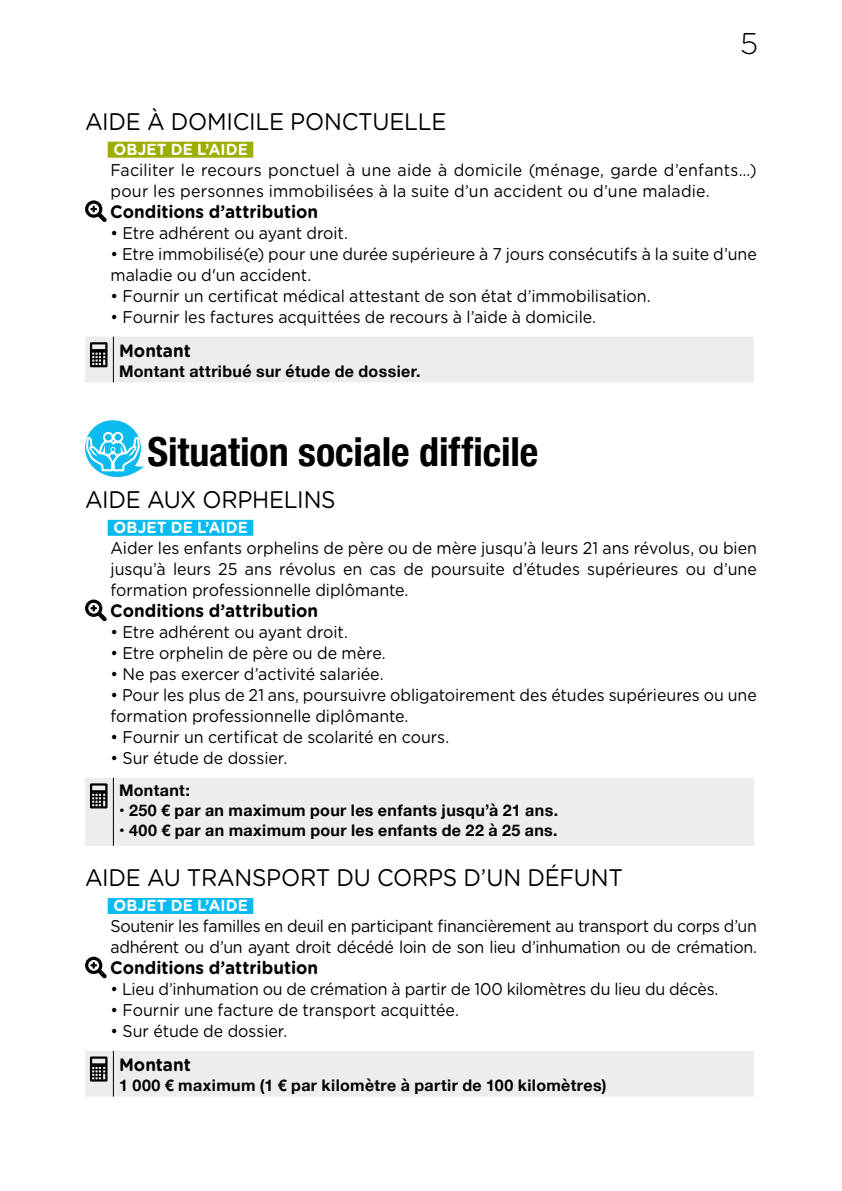
<style>
.page{position:relative;width:842px;height:1191px;background:#fff}
.page>*{position:absolute;margin:0;border:0;box-sizing:border-box;transform-origin:0 0}
.t1{font:700 condensed 40px "Helvetica Neue";letter-spacing:-.005em;color:#000}
.t2{font:300 30px "Gotham Rounded";color:#000}
.t3{font:24px "Gotham Rounded";letter-spacing:-.01em;color:#000;scale:.94 1}
.t4{font:700 18px "Gotham Rounded";color:#000;scale:.95 1}
.t5{font:17px/21px "Gotham Rounded";letter-spacing:-.005em;color:#000;scale:.94 1}
.t6{font:17px/21px "Gotham Rounded";letter-spacing:.015em;color:#000;scale:.94 1}
.t7{font:700 16px "Helvetica Neue";letter-spacing:.025em;color:#000}
.t8{font:700 16px "Gotham Rounded";letter-spacing:.01em;color:#fff;scale:.95 1}
</style>
<div class="page">
<div style="left:108px;top:142px;width:145px;height:16px;background:#9dae01"></div>
<div style="left:108px;top:520px;width:145px;height:16px;background:#0bbbef"></div>
<div style="left:108px;top:898px;width:145px;height:16px;background:#0bbbef"></div>
<svg style="left:85px;top:200px;width:22px;height:22px"></svg>
<div style="left:85px;top:336px;width:669px;height:46px;background:#ebeeec"></div>
<svg style="left:85px;top:599px;width:22px;height:22px"></svg>
<div style="left:85px;top:777px;width:669px;height:68px;background:#ebeeec"></div>
<hr style="left:113px;top:777px;width:1px;height:68px;background:#000">
<svg style="left:90px;top:783px;width:18px;height:25px"></svg>
<svg style="left:85px;top:956px;width:22px;height:22px"></svg>
<div style="left:85px;top:1050px;width:669px;height:46px;background:#ebeeec"></div>
<svg style="left:85px;top:420px;width:59px;height:57px"></svg>
<h2 class="t2" style="left:740px;top:23px;width:20px">5</h2>
<h3 class="t3" style="left:85px;top:105px;width:386px">AIDE À DOMICILE PONCTUELLE</h3>
<p class="t8" style="left:113px;top:137px;width:143px">OBJET DE L’AIDE</p>
<p class="t6" style="left:111px;top:159px;width:689px">Faciliter le recours ponctuel à une aide à domicile (ménage, garde d’enfants…) pour les personnes immobilisées à la suite d’un accident ou d’une maladie.</p>
<p class="t4" style="left:110px;top:198px;width:220px">Conditions d’attribution</p>
<p class="t5" style="left:111px;top:222px;width:254px">• Etre adhérent ou ayant droit.</p>
<p class="t5" style="left:111px;top:243px;width:689px">• Etre immobilisé(e) pour une durée supérieure à 7 jours consécutifs à la suite d’une maladie ou d'un accident.</p>
<p class="t5" style="left:111px;top:285px;width:576px">• Fournir un certificat médical attestant de son état d’immobilisation.</p>
<p class="t5" style="left:111px;top:306px;width:518px">• Fournir les factures acquittées de recours à l’aide à domicile.</p>
<p class="t4" style="left:119px;top:337px;width:77px">Montant</p>
<p class="t7" style="left:119px;top:358px;width:303px">Montant attribué sur étude de dossier.</p>
<h1 class="t1" style="left:147px;top:418px;width:392px">Situation sociale difficile</h1>
<h3 class="t3" style="left:85px;top:483px;width:268px">AIDE AUX ORPHELINS</h3>
<p class="t8" style="left:113px;top:515px;width:143px">OBJET DE L’AIDE</p>
<p class="t5" style="left:111px;top:537px;width:689px;text-align:justify">Aider les enfants orphelins de père ou de mère jusqu’à leurs 21 ans révolus, ou bien jusqu’à leurs 25 ans révolus en cas de poursuite d’études supérieures ou d’une formation professionnelle diplômante.</p>
<p class="t4" style="left:110px;top:597px;width:220px">Conditions d’attribution</p>
<p class="t5" style="left:111px;top:621px;width:254px">• Etre adhérent ou ayant droit.</p>
<p class="t5" style="left:111px;top:642px;width:294px">• Etre orphelin de père ou de mère.</p>
<p class="t5" style="left:111px;top:663px;width:292px">• Ne pas exercer d’activité salariée.</p>
<p class="t5" style="left:111px;top:684px;width:689px">• Pour les plus de 21 ans, poursuivre obligatoirement des études supérieures ou une formation professionnelle diplômante.</p>
<p class="t5" style="left:111px;top:725px;width:362px">• Fournir un certificat de scolarité en cours.</p>
<p class="t5" style="left:111px;top:746px;width:189px">• Sur étude de dossier.</p>
<p class="t7" style="left:119px;top:778px;width:72px">Montant :</p>
<p class="t7" style="left:119px;top:798px;width:441px">• 250 € par an maximum pour les enfants jusqu’à 21 ans.</p>
<p class="t7" style="left:119px;top:818px;width:440px">• 400 € par an maximum pour les enfants de 22 à 25 ans.</p>
<h3 class="t3" style="left:85px;top:861px;width:574px">AIDE AU TRANSPORT DU CORPS D’UN DÉFUNT</h3>
<p class="t8" style="left:113px;top:893px;width:143px">OBJET DE L’AIDE</p>
<p class="t5" style="left:111px;top:915px;width:689px">Soutenir les familles en deuil en participant financièrement au transport du corps d’un adhérent ou d’un ayant droit décédé loin de son lieu d’inhumation ou de crémation.</p>
<p class="t4" style="left:110px;top:954px;width:220px">Conditions d’attribution</p>
<p class="t5" style="left:111px;top:978px;width:648px">• Lieu d’inhumation ou de crémation à partir de 100 kilomètres du lieu du décès.</p>
<p class="t5" style="left:111px;top:999px;width:372px">• Fournir une facture de transport acquittée.</p>
<p class="t5" style="left:111px;top:1020px;width:189px">• Sur étude de dossier.</p>
<p class="t4" style="left:119px;top:1051px;width:77px">Montant</p>
<p class="t7" style="left:119px;top:1072px;width:489px">1 000 € maximum (1 € par kilomètre à partir de 100 kilomètres)</p>
</div>
